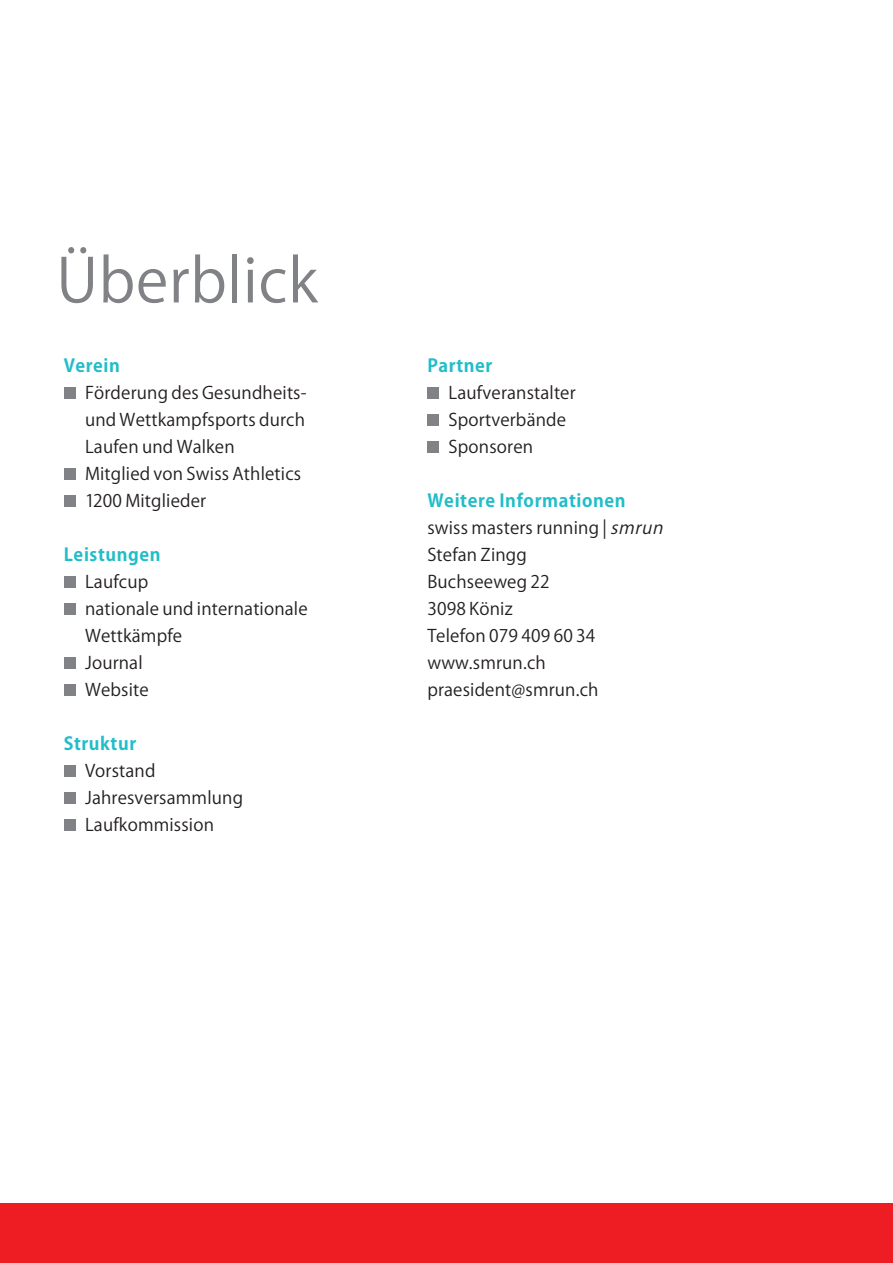
<style>
.page{position:relative;width:893px;height:1263px;background:#fff}
.page>*{position:absolute;margin:0;border:0;box-sizing:border-box;transform-origin:0 0}
.titel{font:60px "Koz Go Pro";letter-spacing:.01em;color:#808285}
.ut{font:700 17.7px "Koz Go Pro";letter-spacing:.035em;color:#21bdc9}
.gt{font:17.25px/27px "Koz Go Pro";letter-spacing:.01em;color:#231f20;text-align:justify}
.s1{font-style:italic}
</style>
<div class="page">
<div style="left:0;top:1203px;width:893px;height:60px;background:#ee1d23"></div>
<div style="left:64px;top:387px;width:11px;height:12px;background:#808285"></div>
<div style="left:64px;top:468px;width:11px;height:12px;background:#808285"></div>
<div style="left:64px;top:495px;width:11px;height:12px;background:#808285"></div>
<div style="left:64px;top:576px;width:11px;height:12px;background:#808285"></div>
<div style="left:64px;top:603px;width:11px;height:12px;background:#808285"></div>
<div style="left:64px;top:657px;width:11px;height:12px;background:#808285"></div>
<div style="left:64px;top:684px;width:11px;height:12px;background:#808285"></div>
<div style="left:64px;top:765px;width:11px;height:12px;background:#808285"></div>
<div style="left:64px;top:792px;width:11px;height:12px;background:#808285"></div>
<div style="left:64px;top:819px;width:11px;height:12px;background:#808285"></div>
<div style="left:427px;top:387px;width:12px;height:12px;background:#808285"></div>
<div style="left:427px;top:414px;width:12px;height:12px;background:#808285"></div>
<div style="left:427px;top:441px;width:12px;height:12px;background:#808285"></div>
<p class="titel" style="left:56px;top:242px;width:263px">Überblick</p>
<p class="ut" style="left:64px;top:354px;width:58px">Verein</p>
<p class="gt" style="left:85px;top:379px;width:223px">Förderung des Gesundheits&shy;und Wettkampfsports durch Laufen und Walken</p>
<p class="gt" style="left:85px;top:460px;width:218px">Mitglied von Swiss Athletics</p>
<p class="gt" style="left:85px;top:487px;width:123px">1200 Mitglieder</p>
<p class="ut" style="left:64px;top:543px;width:98px">Leistungen</p>
<p class="gt" style="left:85px;top:568px;width:65px">Laufcup</p>
<p class="gt" style="left:85px;top:595px;width:224px">nationale und internationale<br>Wettkämpfe</p>
<p class="gt" style="left:85px;top:649px;width:59px">Journal</p>
<p class="gt" style="left:85px;top:676px;width:65px">Website</p>
<p class="ut" style="left:64px;top:732px;width:74px">Struktur</p>
<p class="gt" style="left:85px;top:757px;width:72px">Vorstand</p>
<p class="gt" style="left:85px;top:784px;width:159px">Jahresversammlung</p>
<p class="gt" style="left:85px;top:811px;width:130px">Laufkommission</p>
<p class="ut" style="left:427px;top:354px;width:67px">Partner</p>
<p class="gt" style="left:449px;top:379px;width:129px">Laufveranstalter</p>
<p class="gt" style="left:449px;top:406px;width:119px">Sportverbände</p>
<p class="gt" style="left:449px;top:433px;width:86px">Sponsoren</p>
<p class="ut" style="left:427px;top:489px;width:200px">Weitere Informationen</p>
<p class="gt" style="left:427px;top:514px;width:242px">swiss masters running | <span class="s1">smrun</span></p>
<p class="gt" style="left:427px;top:541px;width:101px">Stefan Zingg</p>
<p class="gt" style="left:427px;top:568px;width:124px">Buchseeweg 22</p>
<p class="gt" style="left:427px;top:595px;width:87px">3098 Köniz</p>
<p class="gt" style="left:427px;top:622px;width:170px">Telefon 079 409 60 34</p>
<p class="gt" style="left:427px;top:649px;width:120px">www.smrun.ch</p>
<p class="gt" style="left:427px;top:676px;width:173px">praesident@smrun.ch</p>
</div>
